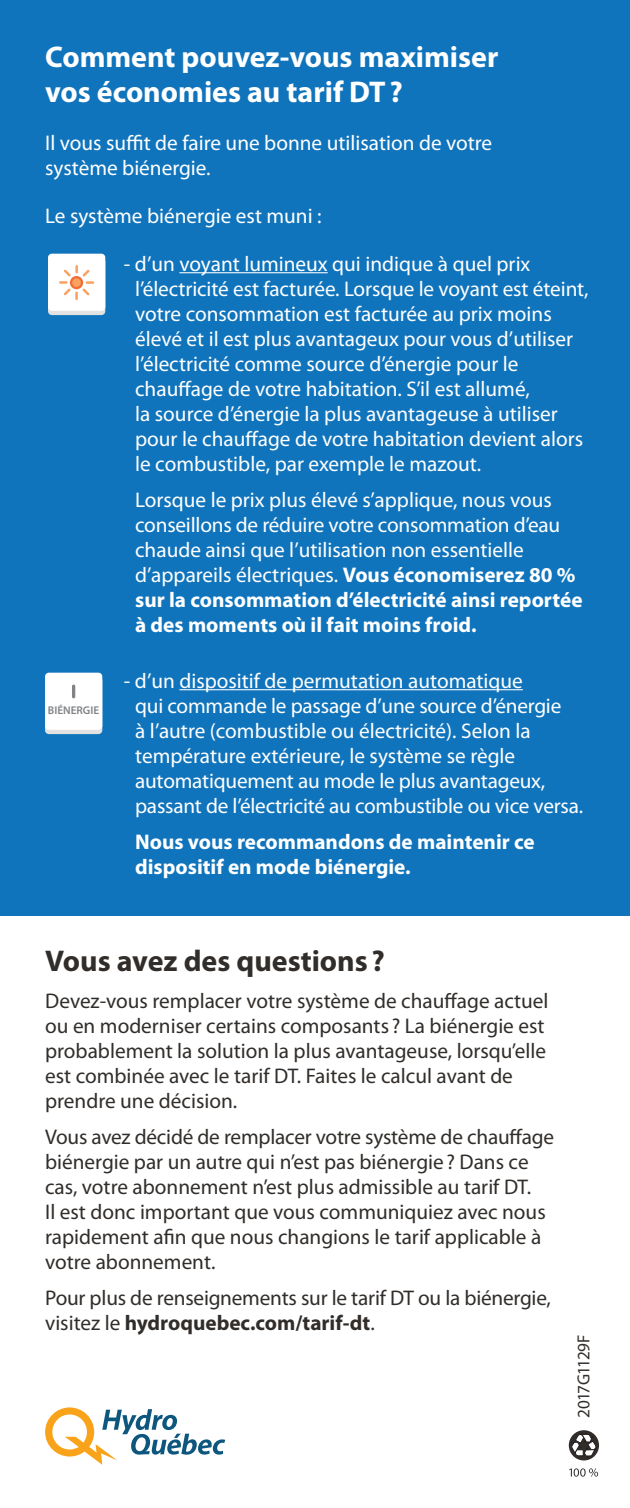
<style>
.page{position:relative;width:630px;height:1508px;background:#fff}
.page>*{position:absolute;margin:0;border:0;box-sizing:border-box;transform-origin:0 0}
.t1{font:700 30px/35.5px "Myriad Pro";color:#fff}
.t2{font:700 30px "Myriad Pro";color:#312d2a}
.t3{font:21.25px/25px "Myriad Pro";color:#fff}
.t4{font:21.25px/25px "Myriad Pro";color:#312d2a}
.t5{font:700 21.25px/25px "Myriad Pro";color:#fff}
.t6{font:17.5px "Myriad Pro";letter-spacing:-.045em;color:#312d2a}
.t7{font:600 11.25px "Myriad Pro";color:#808285}
.s1{font-weight:700}
</style>
<div class="page">
<div style="left:0;top:0;width:630px;height:915px;background:#1074bc"></div>
<hr style="left:179px;top:272px;width:149px;height:1px;background:#fff">
<hr style="left:179px;top:689px;width:344px;height:1px;background:#fff">
<svg style="left:569px;top:1430px;width:30px;height:30px"></svg>
<svg style="left:572px;top:1433px;width:27px;height:27px"></svg>
<svg style="left:569px;top:1468px;width:29px;height:8px"></svg>
<div style="left:48px;top:258px;width:57px;height:57px;background:#e2e2e2;border-radius:4px"></div>
<div style="left:48px;top:254px;width:57px;height:57px;background:#fff;border-radius:4px"></div>
<svg style="left:59px;top:265px;width:36px;height:36px"></svg>
<svg style="left:45px;top:1407px;width:180px;height:57px"></svg>
<div style="left:45px;top:677px;width:57px;height:57px;background:#e2e2e2;border-radius:4px"></div>
<div style="left:45px;top:672px;width:57px;height:58px;background:#fff;border-radius:4px"></div>
<hr style="left:72px;top:684px;width:3px;height:14px;background:#808285;border-radius:2px">
<p class="t1" style="left:45px;top:39px;width:455px">Comment pouvez-vous maximiser vos économies au tarif DT?</p>
<p class="t3" style="left:45px;top:130px;width:449px">Il vous suffit de faire une bonne utilisation de votre système biénergie.</p>
<p class="t3" style="left:45px;top:204px;width:278px">Le système biénergie est muni :</p>
<p class="t3" style="left:135px;top:251px;width:455px;text-indent:-11px">- d’un voyant lumineux qui indique à quel prix l’électricité est facturée. Lorsque le voyant est éteint, votre consommation est facturée au prix moins élevé et il est plus avantageux pour vous d’utiliser l’électricité comme source d’énergie pour le chauffage de votre habitation. S’il est allumé,<br>la source d’énergie la plus avantageuse à utiliser pour le chauffage de votre habitation devient alors le combustible, par exemple le mazout.</p>
<p class="t3" style="left:135px;top:488px;width:449px">Lorsque le prix plus élevé s’applique, nous vous conseillons de réduire votre consommation d’eau chaude ainsi que l’utilisation non essentielle d’appareils électriques. <span class="s1">Vous économiserez 80 % sur la consommation d’électricité ainsi reportée à des moments où il fait moins froid.</span></p>
<p class="t7" style="left:48px;top:704px;width:53px">BIÉNERGIE</p>
<p class="t3" style="left:135px;top:668px;width:450px;text-indent:-11px">- d’un dispositif de permutation automatique<br>qui commande le passage d’une source d’énergie<br>à l’autre (combustible ou électricité). Selon la température extérieure, le système se règle automatiquement au mode le plus avantageux, passant de l’électricité au combustible ou vice versa.</p>
<p class="t5" style="left:135px;top:829px;width:401px">Nous vous recommandons de maintenir ce dispositif en mode biénergie.</p>
<p class="t2" style="left:45px;top:944px;width:341px">Vous avez des questions ?</p>
<p class="t4" style="left:45px;top:988px;width:505px">Devez-vous remplacer votre système de chauffage actuel ou en moderniser certains composants ? La biénergie est probablement la solution la plus avantageuse, lorsqu’elle est combinée avec le tarif DT. Faites le calcul avant de prendre une décision.</p>
<p class="t4" style="left:45px;top:1124px;width:510px">Vous avez décidé de remplacer votre système de chauffage biénergie par un autre qui n’est pas biénergie? Dans ce cas, votre abonnement n’est plus admissible au tarif DT.<br>Il est donc important que vous communiquiez avec nous rapidement afin que nous changions le tarif applicable à votre abonnement.</p>
<p class="t4" style="left:45px;top:1286px;width:507px">Pour plus de renseignements sur le tarif DT ou la biénergie, visitez le <span class="s1">hydroquebec.com/tarif-dt</span>.</p>
<p class="t6" style="left:574px;top:1417px;width:85px;rotate:-90deg">2017G1129F</p>
</div>
